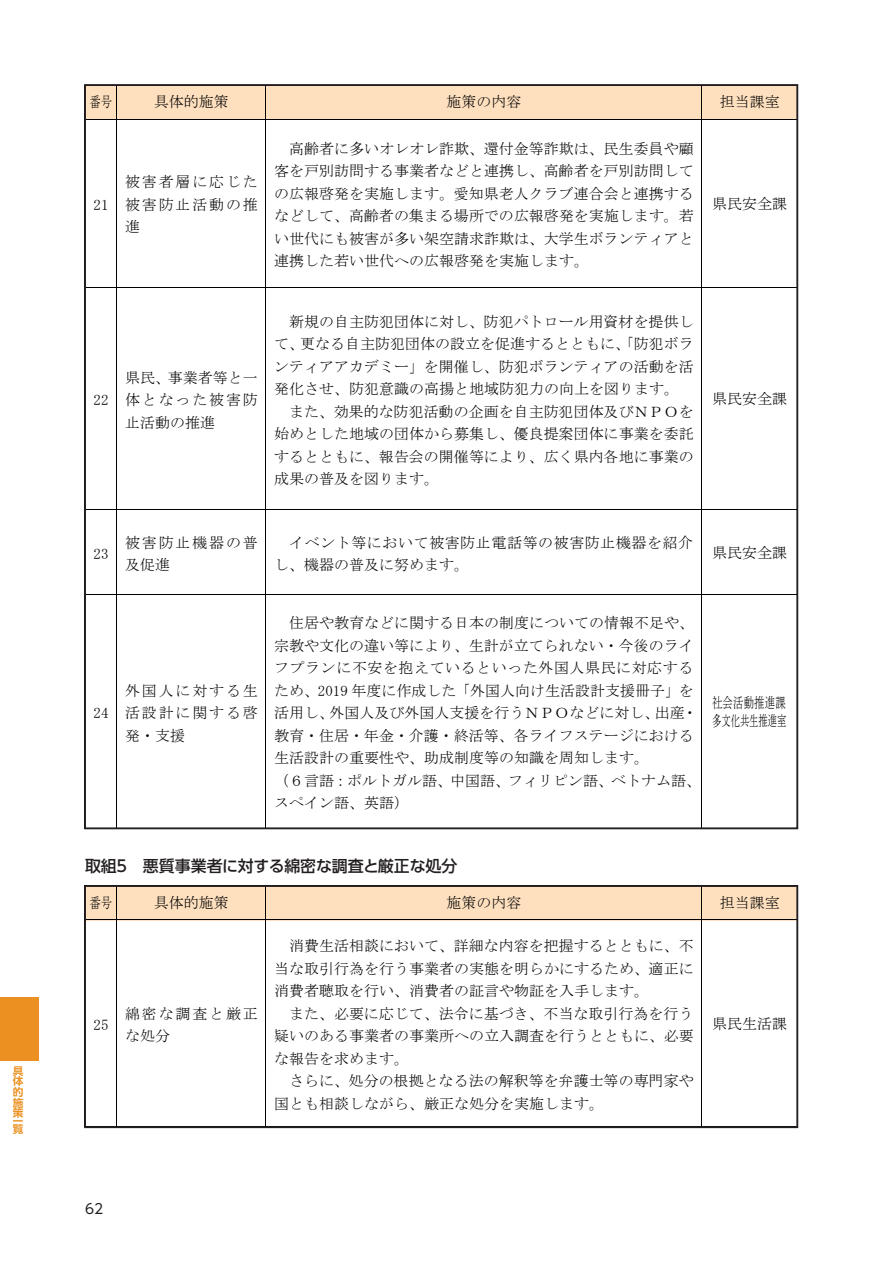
<style>
.page{position:relative;width:893px;height:1263px;background:#fff}
.page>*{position:absolute;margin:0;border:0;box-sizing:border-box;transform-origin:0 0}
.t1{font:16.5px "MS Gothic";color:#000}
.t2{font:500 15.9px "UD Shin Go Pr 6";letter-spacing:-.005em;color:#231f20}
.t3{font:15px/22.5px "MS Mincho";color:#000;text-align:justify}
.t4{font:15px/22.5px "MS Mincho";letter-spacing:.035em;color:#000}
.t5{font:15px/22.5px "MS Mincho";letter-spacing:.12em;color:#000}
.t6{font:15px/18px "MS Mincho";color:#000;scale:.69 1}
.t7{font:15px "MS Mincho";color:#000;scale:.74 1}
.t8{font:13.8px "UD Shin Go Pr 6";color:#231f20}
.t9{font:700 10.65px/10.6px "UD Shin Go Pr 6 De";color:#ec9121;text-align:justify}
</style>
<div class="page">
<div style="left:85px;top:85px;width:712px;height:34px;background:#fee0bf"></div>
<div style="left:85px;top:886px;width:712px;height:34px;background:#fee0bf"></div>
<hr style="left:116px;top:85px;width:1px;height:34px;background:#000">
<hr style="left:265px;top:85px;width:1px;height:34px;background:#000">
<hr style="left:701px;top:85px;width:1px;height:34px;background:#000">
<hr style="left:85px;top:119px;width:31px;height:1px;background:#000">
<hr style="left:117px;top:119px;width:148px;height:1px;background:#000">
<hr style="left:266px;top:119px;width:435px;height:1px;background:#000">
<hr style="left:702px;top:119px;width:95px;height:1px;background:#000">
<hr style="left:116px;top:119px;width:1px;height:168px;background:#000">
<hr style="left:265px;top:119px;width:1px;height:168px;background:#000">
<hr style="left:701px;top:119px;width:1px;height:168px;background:#000">
<hr style="left:85px;top:287px;width:31px;height:1px;background:#000">
<hr style="left:117px;top:287px;width:148px;height:1px;background:#000">
<hr style="left:266px;top:287px;width:435px;height:1px;background:#000">
<hr style="left:702px;top:287px;width:95px;height:1px;background:#000">
<hr style="left:116px;top:288px;width:1px;height:221px;background:#000">
<hr style="left:265px;top:288px;width:1px;height:221px;background:#000">
<hr style="left:701px;top:288px;width:1px;height:221px;background:#000">
<hr style="left:85px;top:509px;width:31px;height:1px;background:#000">
<hr style="left:117px;top:509px;width:148px;height:1px;background:#000">
<hr style="left:266px;top:509px;width:435px;height:1px;background:#000">
<hr style="left:702px;top:509px;width:95px;height:1px;background:#000">
<hr style="left:116px;top:510px;width:1px;height:84px;background:#000">
<hr style="left:265px;top:510px;width:1px;height:84px;background:#000">
<hr style="left:701px;top:510px;width:1px;height:84px;background:#000">
<hr style="left:85px;top:594px;width:31px;height:1px;background:#000">
<hr style="left:117px;top:594px;width:148px;height:1px;background:#000">
<hr style="left:266px;top:594px;width:435px;height:1px;background:#000">
<hr style="left:702px;top:594px;width:95px;height:1px;background:#000">
<hr style="left:116px;top:595px;width:1px;height:233px;background:#000">
<hr style="left:265px;top:595px;width:1px;height:233px;background:#000">
<hr style="left:701px;top:595px;width:1px;height:233px;background:#000">
<hr style="left:116px;top:886px;width:1px;height:33px;background:#000">
<hr style="left:265px;top:886px;width:1px;height:33px;background:#000">
<hr style="left:701px;top:886px;width:1px;height:33px;background:#000">
<hr style="left:85px;top:919px;width:31px;height:1px;background:#000">
<hr style="left:117px;top:919px;width:148px;height:1px;background:#000">
<hr style="left:266px;top:919px;width:435px;height:1px;background:#000">
<hr style="left:702px;top:919px;width:95px;height:1px;background:#000">
<hr style="left:116px;top:920px;width:1px;height:206px;background:#000">
<hr style="left:265px;top:920px;width:1px;height:206px;background:#000">
<hr style="left:701px;top:920px;width:1px;height:206px;background:#000">
<div style="left:84px;top:885px;width:714px;height:243px;border:2px solid #231f20"></div>
<div style="left:0;top:997px;width:38px;height:64px;background:#ec9121"></div>
<p class="t9" style="left:13px;top:1065px;width:12px">具体的施策</p>
<p class="t9" style="left:13px;top:1117px;width:12px;line-height:7.6px">一覧</p>
<p class="t7" style="left:90px;top:94px;width:31px">番号</p>
<p class="t3" style="left:154px;top:91px;width:77px">具体的施策</p>
<p class="t3" style="left:446px;top:91px;width:77px">施策の内容</p>
<p class="t3" style="left:720px;top:91px;width:61px">担当課室</p>
<p class="t3" style="left:94px;top:193px;width:17px">21</p>
<p class="t3" style="left:125px;top:171px;width:134px">被害者層に応じた被害防止活動の推進</p>
<p class="t3" style="left:274px;top:137px;width:421px;text-indent:15px">高齢者に多いオレオレ詐欺、還付金等詐欺は、民生委員や顧客を戸別訪問する事業者などと連携し、高齢者を戸別訪問しての広報啓発を実施します。愛知県老人クラブ連合会と連携するなどして、高齢者の集まる場所での広報啓発を実施します。若い世代にも被害が多い架空請求詐欺は、大学生ボランティアと連携した若い世代への広報啓発を実施します。</p>
<p class="t3" style="left:94px;top:389px;width:17px">22</p>
<p class="t3" style="left:125px;top:366px;width:134px">県民、事業者等と一体となった被害防止活動の推進</p>
<p class="t3" style="left:289px;top:310px;width:406px">新規の自主防犯団体に対し、防犯パトロール用資材を提供し</p>
<p class="t3" style="left:274px;top:332px;width:421px">て、更なる自主防犯団体の設立を促進するとともに、「防犯ボラ</p>
<p class="t3" style="left:274px;top:355px;width:421px">ンティアアカデミー」を開催し、防犯ボランティアの活動を活</p>
<p class="t3" style="left:274px;top:377px;width:406px">発化させ、防犯意識の高揚と地域防犯力の向上を図ります。</p>
<p class="t3" style="left:289px;top:400px;width:406px">また、効果的な防犯活動の企画を自主防犯団体及びＮＰＯを</p>
<p class="t3" style="left:274px;top:422px;width:421px">始めとした地域の団体から募集し、優良提案団体に事業を委託</p>
<p class="t3" style="left:274px;top:445px;width:421px">するとともに、報告会の開催等により、広く県内各地に事業の</p>
<p class="t3" style="left:274px;top:467px;width:166px">成果の普及を図ります。</p>
<p class="t3" style="left:712px;top:192px;width:77px">県民安全課</p>
<p class="t3" style="left:712px;top:387px;width:77px">県民安全課</p>
<p class="t3" style="left:94px;top:542px;width:17px">23</p>
<p class="t5" style="left:125px;top:531px;width:134px">被害防止機器の普及促進</p>
<p class="t4" style="left:274px;top:531px;width:420px;text-indent:15px">イベント等において被害防止電話等の被害防止機器を紹介し、機器の普及に努めます。</p>
<p class="t3" style="left:712px;top:541px;width:77px">県民安全課</p>
<p class="t3" style="left:94px;top:701px;width:17px">24</p>
<p class="t3" style="left:125px;top:679px;width:134px">外国人に対する生活設計に関する啓発・支援</p>
<p class="t3" style="left:274px;top:611px;width:429px;text-align:left;text-indent:15px">住居や教育などに関する日本の制度についての情報不足や、宗教や文化の違い等により、生計が立てられない・今後のライフプランに不安を抱えているといった外国人県民に対応するため、2019 年度に作成した「外国人向け生活設計支援冊子」を活用し、外国人及び外国人支援を行うＮＰＯなどに対し、出産・教育・住居・年金・介護・終活等、各ライフステージにおける生活設計の重要性や、助成制度等の知識を周知します。<br>（６言語：ポルトガル語、中国語、フィリピン語、ベトナム語、スペイン語、英語）</p>
<p class="t6" style="left:712px;top:693px;width:109px">社会活動推進課多文化共生推進室</p>
<p class="t2" style="left:85px;top:853px;width:374px">取組５　悪質事業者に対する綿密な調査と厳正な処分</p>
<p class="t1" style="left:82px;top:863px;width:365px">５ 悪質事業者に対する綿密な調査と厳正な処分</p>
<p class="t7" style="left:90px;top:895px;width:31px">番号</p>
<p class="t3" style="left:154px;top:891px;width:77px">具体的施策</p>
<p class="t3" style="left:446px;top:891px;width:77px">施策の内容</p>
<p class="t3" style="left:720px;top:891px;width:61px">担当課室</p>
<p class="t3" style="left:94px;top:1013px;width:17px">25</p>
<p class="t5" style="left:125px;top:1002px;width:134px">綿密な調査と厳正な処分</p>
<p class="t3" style="left:274px;top:934px;width:421px;text-indent:15px">消費生活相談において、詳細な内容を把握するとともに、不当な取引行為を行う事業者の実態を明らかにするため、適正に消費者聴取を行い、消費者の証言や物証を入手します。</p>
<p class="t3" style="left:274px;top:1002px;width:421px;text-indent:15px">また、必要に応じて、法令に基づき、不当な取引行為を行う疑いのある事業者の事業所への立入調査を行うとともに、必要な報告を求めます。</p>
<p class="t3" style="left:274px;top:1069px;width:421px;text-indent:15px">さらに、処分の根拠となる法の解釈等を弁護士等の専門家や国とも相談しながら、厳正な処分を実施します。</p>
<p class="t3" style="left:712px;top:1012px;width:77px">県民生活課</p>
<p class="t8" style="left:85px;top:1197px;width:20px">62</p>
</div>
